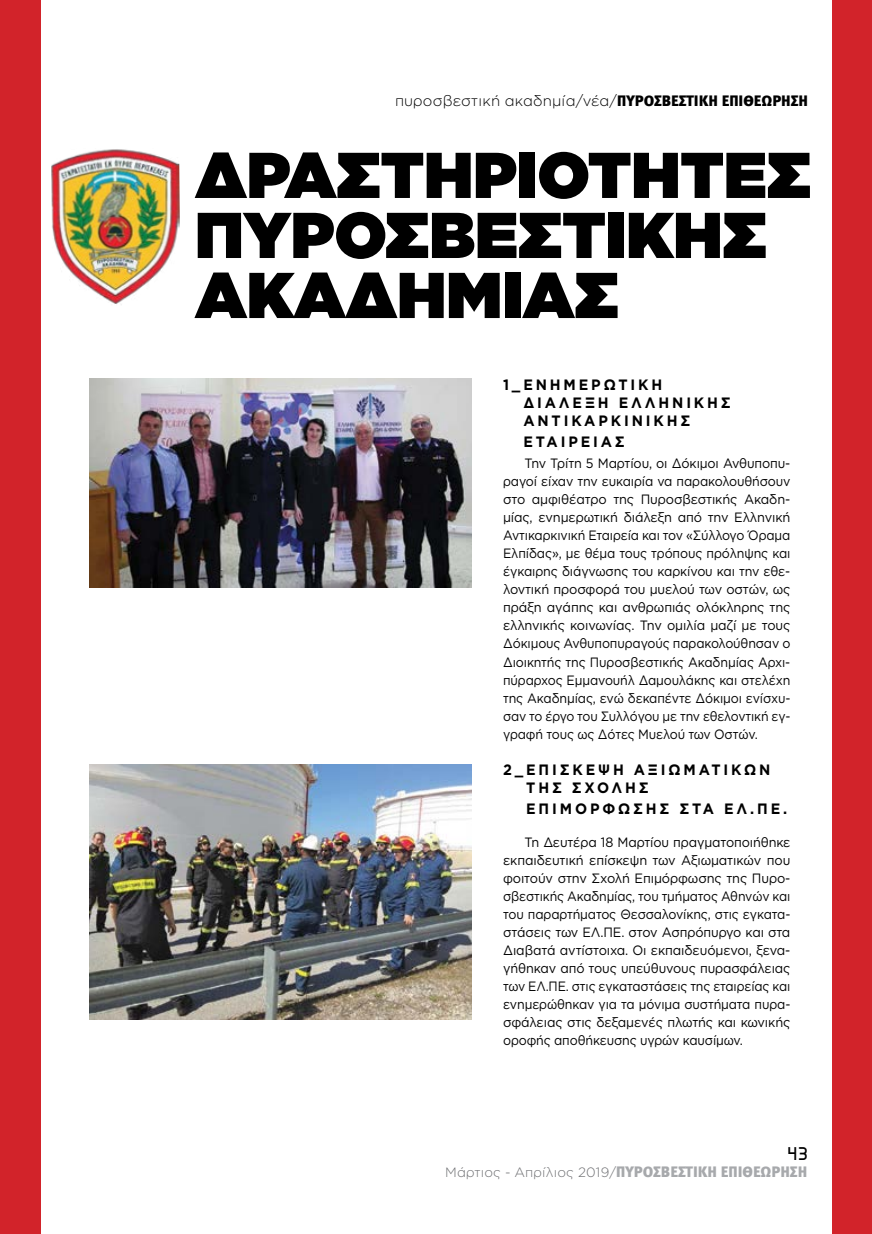
<style>
.page{position:relative;width:872px;height:1234px;background:#fff}
.page>*{position:absolute;margin:0;border:0;box-sizing:border-box;transform-origin:0 0}
.t1{font:900 64.5px/60px "Gotham Greek";color:#000}
.t2{font:700 15px/18px "Gotham Greek";letter-spacing:.2em;color:#000;scale:.95 1}
.t3{font:300 15px "Gotham Greek";color:#000}
.t4{font:15px "Meta Black Greek Caps";color:#a7a9ac}
.t5{font:15px "Star Avenue";color:#000}
.t6{font:13.5px/18px "Gotham Greek";letter-spacing:-.01em;color:#000;text-align:justify;scale:.94 1}
.s1{font-family:"Meta Black Greek Caps";font-weight:400}
.s2{font-family:"Gotham Greek";font-weight:300;font-size:13.5px;color:#6d6e71}
</style>
<div class="page">
<div style="left:832px;top:0;width:40px;height:1233px;background:#d2232a"></div>
<div style="left:0;top:0;width:40px;height:1233px;background:#d2232a"></div>
<img style="left:89px;top:378px;width:382px;height:209px">
<img style="left:89px;top:764px;width:382px;height:255px">
<img style="left:51px;top:149px;width:129px;height:156px">
<p class="t3" style="left:395px;top:92px;width:414px">πυροσβεστική ακαδημία/νέα/<span class="s1">ΠΥΡΟΣΒΕΣΤΙΚΗ ΕΠΙΘΕΩΡΗΣΗ</span></p>
<h1 class="t1" style="left:195px;top:143px;width:617px">ΔΡΑΣΤΗΡΙΌΤΗΤΕΣ<br>ΠΥΡΟΣΒΕΣΤΙΚΉΣ<br>ΑΚΑΔΗΜΊΑΣ</h1>
<p class="t2" style="left:523px;top:375px;width:220px;text-indent:-20px">1_ΕΝΗΜΕΡΩΤΙΚΗ<br>ΔΙΑΛΕΞΗ ΕΛΛΗΝΙΚΗΣ<br>ΑΝΤΙΚΑΡΚΙΝΙΚΗΣ</p>
<p class="t2" style="left:523px;top:432px;width:108px">ΕΤΑΙΡΕΙΑΣ</p>
<p class="t6" style="left:503px;top:454px;width:307px;text-indent:21px">Την Τρίτη 5 Μαρτίου, οι Δόκιμοι Ανθυποπυ&shy;ραγοί είχαν την ευκαιρία να παρακολουθήσουν στο αμφιθέατρο της Πυροσβεστικής Ακαδη&shy;μίας, ενημερωτική διάλεξη από την Ελληνική Αντικαρκινική Εταιρεία και τον «Σύλλογο Όραμα Ελπίδας», με θέμα τους τρόπους πρόληψης και έγκαιρης διάγνωσης του καρκίνου και την εθε&shy;λοντική προσφορά του μυελού των οστών, ως πράξη αγάπης και ανθρωπιάς ολόκληρης της ελληνικής κοινωνίας. Την ομιλία μαζί με τους Δόκιμους Ανθυποπυραγούς παρακολούθησαν ο Διοικητής της Πυροσβεστικής Ακαδημίας Αρχι&shy;πύραρχος Εμμανουήλ Δαμουλάκης και στελέχη της Ακαδημίας, ενώ δεκαπέντε Δόκιμοι ενίσχυ&shy;σαν το έργο του Συλλόγου με την εθελοντική εγ&shy;γραφή τους ως Δότες Μυελού των Οστών.</p>
<p class="t2" style="left:526px;top:759px;width:259px;text-indent:-23px">2_ΕΠΙΣΚΕΨΗ ΑΞΙΩΜΑΤΙΚΩΝ<br>ΤΗΣ ΣΧΟΛΗΣ</p>
<p class="t2" style="left:526px;top:799px;width:276px">ΕΠΙΜΟΡΦΩΣΗΣ ΣΤΑ ΕΛ.ΠΕ.</p>
<p class="t6" style="left:503px;top:832px;width:307px;text-indent:21px">Τη Δευτέρα 18 Μαρτίου πραγματοποιήθηκε εκπαιδευτική επίσκεψη των Αξιωματικών που φοιτούν στην Σχολή Επιμόρφωσης της Πυρο&shy;σβεστικής Ακαδημίας, του τμήματος Αθηνών και του παραρτήματος Θεσσαλονίκης, στις εγκατα&shy;στάσεις των ΕΛ.ΠΕ. στον Ασπρόπυργο και στα Διαβατά αντίστοιχα. Οι εκπαιδευόμενοι, ξενα&shy;γήθηκαν από τους υπεύθυνους πυρασφάλειας των ΕΛ.ΠΕ. στις εγκαταστάσεις της εταιρείας και ενημερώθηκαν για τα μόνιμα συστήματα πυρα&shy;σφάλειας στις δεξαμενές πλωτής και κωνικής οροφής αποθήκευσης υγρών καυσίμων.</p>
<p class="t5" style="left:788px;top:1144px;width:21px">43</p>
<p class="t4" style="left:445px;top:1162px;width:363px"><span class="s2">Μάρτιος - Απρίλιος 2019/</span>ΠΥΡΟΣΒΕΣΤΙΚΗ ΕΠΙΘΕΩΡΗΣΗ</p>
</div>
